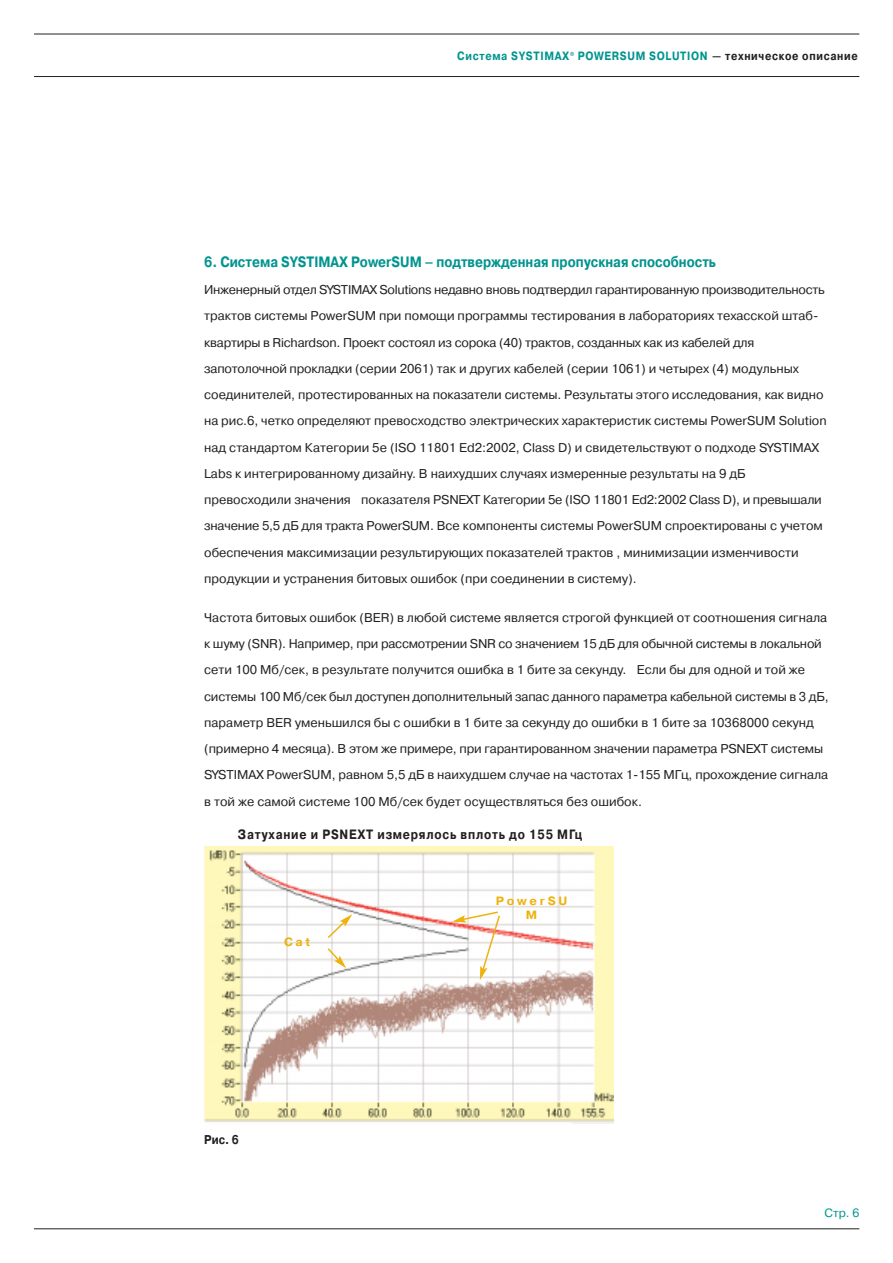
<style>
.page{position:relative;width:893px;height:1263px;background:#fff}
.page>*{position:absolute;margin:0;border:0;box-sizing:border-box;transform-origin:0 0}
.t1{font:700 15px "Pragmatica C";color:#00948f;scale:.85 1}
.t2{font:700 13.5px "Pragmatica C";letter-spacing:.065em;color:#231f1f;scale:.85 1}
.t3{font:12.75px/26.2px "Pragmatica C";color:#231f1f}
.t4{font:700 12.75px "Pragmatica C";color:#231f1f;scale:.85 1}
.t5{font:700 12px "Pragmatica C";letter-spacing:.065em;color:#00948f;scale:.85 1}
.t6{font:700 12px/13.5px "Pragmatica C";letter-spacing:.23em;color:#eeb20d;text-align:center}
.t7{font:12px "Pragmatica C";color:#00948f}
.s1{color:#231f1f}
</style>
<div class="page">
<hr style="left:34px;top:1229px;width:825px;height:1px;background:#231f1f">
<hr style="left:34px;top:34px;width:825px;height:1px;background:#231f1f">
<hr style="left:34px;top:76px;width:825px;height:1px;background:#231f1f">
<img style="left:204px;top:846px;width:409px;height:277px">
<svg style="left:326px;top:947px;width:20px;height:21px"></svg>
<svg style="left:452px;top:910px;width:49px;height:70px"></svg>
<svg style="left:326px;top:914px;width:26px;height:26px"></svg>
<p class="t5" style="left:457px;top:52px;width:472px">Cистема SYSTIMAX<sup>®</sup> POWERSUM SOLUTION <span class="s1">— техническое описание</span></p>
<p class="t1" style="left:204px;top:257px;width:603px">6. Система SYSTIMAX PowerSUM – подтвержденная пропускная способность</p>
<p class="t3" style="left:204px;top:278px;width:624px">Инженерный отдел SYSTIMAX Solutions недавно вновь подтвердил гарантированную производительность трактов системы PowerSUM при помощи программы тестирования в лабораториях техасской штаб&shy;квартиры в Richardson. Проект состоял из сорока (40) трактов, созданных как из кабелей для запотолочной прокладки (серии 2061) так и других кабелей (серии 1061) и четырех (4) модульных соединителей, протестированных на показатели системы. Результаты этого исследования, как видно на рис.6, четко определяют превосходство электрических характеристик системы PowerSUM Solution над стандартом Категории 5e (ISO 11801 Ed2:2002, Class D) и свидетельствуют о подходе SYSTIMAX Labs к интегрированному дизайну. В наихудших случаях измеренные результаты на 9 дБ превосходили значения показателя PSNEXT Категории 5e (ISO 11801 Ed2:2002 Class D), и превышали значение 5,5 дБ для тракта PowerSUM. Все компоненты системы PowerSUM спроектированы с учетом обеспечения максимизации результирующих показателей трактов , минимизации изменчивости продукции и устранения битовых ошибок (при соединении в систему).</p>
<p class="t3" style="left:204px;top:606px;width:626px">Частота битовых ошибок (BER) в любой системе является строгой функцией от соотношения сигнала к шуму (SNR). Например, при рассмотрении SNR со значением 15 дБ для обычной системы в локальной сети 100 Мб/сек, в результате получится ошибка в 1 бите за секунду. Если бы для одной и той же системы 100 Мб/сек был доступен дополнительный запас данного параметра кабельной системы в 3 дБ, параметр BER уменьшился бы с ошибки в 1 бите за секунду до ошибки в 1 бите за 10368000 секунд (примерно 4 месяца). В этом же примере, при гарантированном значении параметра PSNEXT системы SYSTIMAX PowerSUM, равном 5,5 дБ в наихудшем случае на частотах 1-155 МГц, прохождение сигнала в той же самой системе 100 Мб/сек будет осуществляться без ошибок.</p>
<p class="t2" style="left:238px;top:830px;width:406px">Затухание и PSNEXT измерялось вплоть до 155 МГц</p>
<p class="t6" style="left:284px;top:937px;width:28px">Cat</p>
<p class="t4" style="left:204px;top:1135px;width:42px">Рис. 6</p>
<p class="t6" style="left:496px;top:895px;width:73px">PowerSU<br>M</p>
<p class="t7" style="left:824px;top:1208px;width:36px">Стр. 6</p>
</div>
